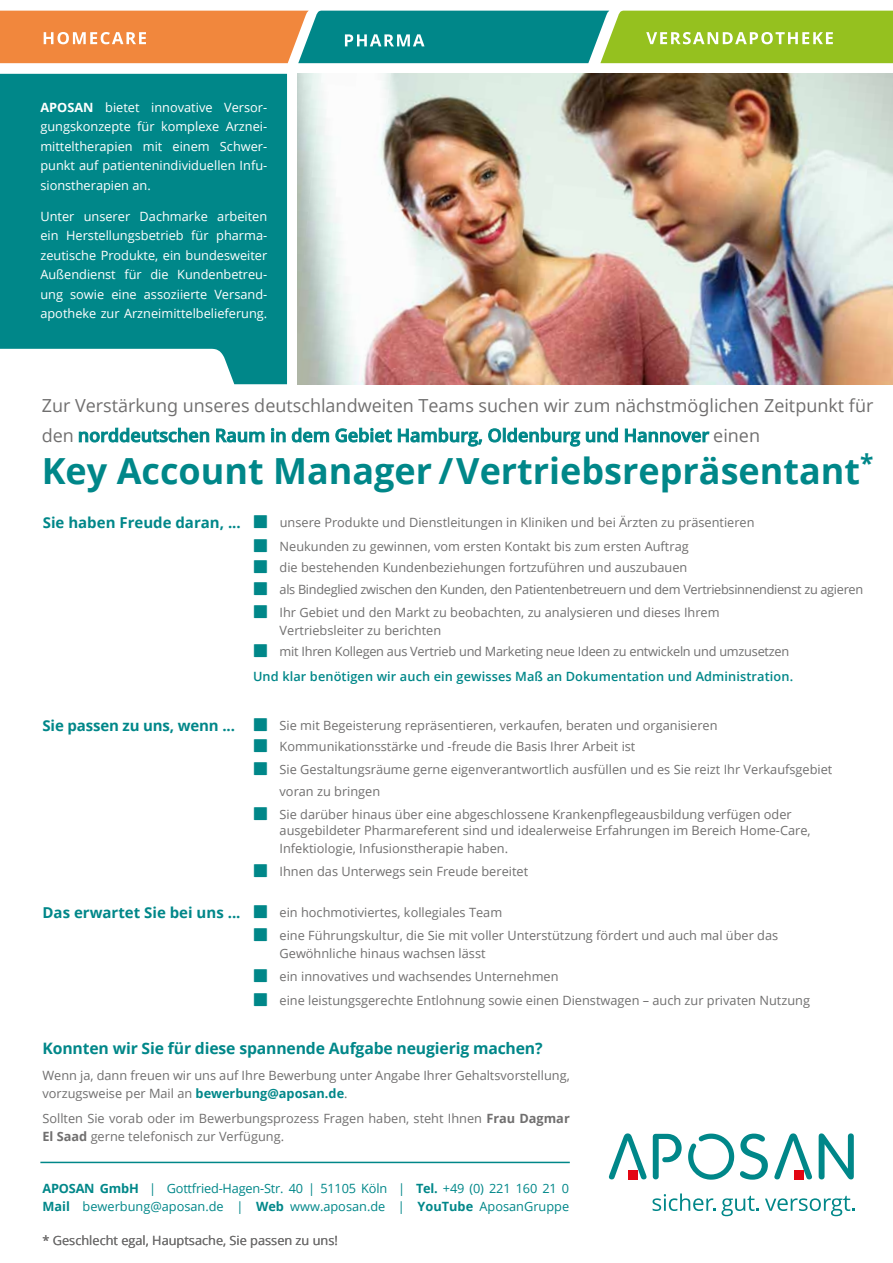
<style>
.page{position:relative;width:893px;height:1263px;background:#fff}
.page>*{position:absolute;margin:0;border:0;box-sizing:border-box;transform-origin:0 0}
.t1{font:700 36px "Open Sans";color:#008789}
.t2{font:18px/29.5px "Open Sans";color:#706f6f}
.t3{font:700 15.75px "Open Sans";letter-spacing:-.01em;color:#008789}
.t4{font:700 15px "Open Sans";color:#008789}
.t5{font:12.75px/18px "Open Sans";color:#706f6f}
.t6{font:12.75px/19.5px "Open Sans";color:#fff;text-align:justify}
.t7{font:12.75px/21.5px "Open Sans";letter-spacing:-.025em;color:#706f6f}
.t8{font:12.75px/18px "Open Sans";color:#008789}
.t9{font:12.75px "Open Sans";letter-spacing:-.02em;color:#706f6f}
.t10{font:600 12.75px "Open Sans";letter-spacing:.01em;color:#008789}
.s1{font-weight:700}
.s2{font-weight:600;color:#008789}
.s3{font-weight:700;color:#008789}
</style>
<div class="page">
<svg style="left:653px;top:1193px;width:202px;height:23px"></svg>
<svg style="left:688px;top:1133px;width:46px;height:47px"></svg>
<svg style="left:819px;top:1133px;width:35px;height:46px"></svg>
<svg style="left:740px;top:1133px;width:28px;height:47px"></svg>
<svg style="left:774px;top:1133px;width:38px;height:46px"></svg>
<svg style="left:609px;top:1133px;width:38px;height:46px"></svg>
<div style="left:628px;top:1170px;width:10px;height:9px;background:#e30613"></div>
<svg style="left:653px;top:1134px;width:29px;height:45px"></svg>
<hr style="left:40px;top:1162px;width:530px;height:1px;background:#008789">
<svg style="left:0;top:74px;width:287px;height:310px;background:#179193"></svg>
<img style="left:298px;top:74px;width:595px;height:310px">
<svg style="left:0;top:11px;width:893px;height:52px;background:#8a9f58"></svg>
<p class="t6" style="left:40px;top:97px;width:228px"><span class="s1">APOSAN</span> bietet innovative Versor&shy;gungskonzepte für komplexe Arznei&shy;mitteltherapien mit einem Schwer&shy;punkt auf patientenindividuellen Infu&shy;sionstherapien an.</p>
<p class="t6" style="left:40px;top:206px;width:228px">Unter unserer Dachmarke arbeiten ein Herstellungsbetrieb für pharma&shy;zeutische Produkte, ein bundesweiter Außendienst für die Kundenbetreu&shy;ung sowie eine assoziierte Versand&shy;apotheke zur Arzneimittelbelieferung.</p>
<h2 class="t2" style="left:42px;top:391px;width:833px">Zur Verstärkung unseres deutschlandweiten Teams suchen wir zum nächstmöglichen Zeitpunkt für den <span class="s2">norddeutschen Raum in dem Gebiet Hamburg, Oldenburg und Hannover</span> einen</h2>
<h1 class="t1" style="left:42px;top:446px;width:833px">Key Account Manager /Vertriebsrepräsentant<sup>*</sup></h1>
<p class="t4" style="left:43px;top:512px;width:200px">Sie haben Freude daran, ...</p>
<p class="t5" style="left:280px;top:510px;width:476px;line-height:24px">unsere Produkte und Dienstleitungen in Kliniken und bei Ärzten zu präsentieren<br>Neukunden zu gewinnen, vom ersten Kontakt bis zum ersten Auftrag</p>
<p class="t7" style="left:280px;top:557px;width:585px">die bestehenden Kundenbeziehungen fortzuführen und auszubauen<br>als Bindeglied zwischen den Kunden, den Patientenbetreuern und dem Vertriebsinnendienst zu agieren</p>
<p class="t5" style="left:280px;top:603px;width:442px">Ihr Gebiet und den Markt zu beobachten, zu analysieren und dieses Ihrem<br>Vertriebsleiter zu berichten</p>
<p class="t9" style="left:280px;top:643px;width:511px">mit Ihren Kollegen aus Vertrieb und Marketing neue Ideen zu entwickeln und umzusetzen</p>
<p class="t10" style="left:253px;top:667px;width:542px">Und klar benötigen wir auch ein gewisses Maß an Dokumentation und Administration.</p>
<p class="t4" style="left:43px;top:715px;width:194px">Sie passen zu uns, wenn ...</p>
<p class="t5" style="left:280px;top:714px;width:439px;line-height:21px">Sie mit Begeisterung repräsentieren, verkaufen, beraten und organisieren<br>Kommunikationsstärke und -freude die Basis Ihrer Arbeit ist</p>
<p class="t5" style="left:280px;top:757px;width:554px;line-height:22.6px">Sie Gestaltungsräume gerne eigenverantwortlich ausfüllen und es Sie reizt Ihr Verkaufsgebiet voran zu bringen<br>Sie darüber hinaus über eine abgeschlossene Krankenpflegeausbildung verfügen oder</p>
<p class="t5" style="left:280px;top:821px;width:532px">ausgebildeter Pharmareferent sind und idealerweise Erfahrungen im Bereich Home-Care,<br>Infektiologie, Infusionstherapie haben.</p>
<p class="t5" style="left:280px;top:862px;width:250px">Ihnen das Unterwegs sein Freude bereitet</p>
<p class="t4" style="left:43px;top:902px;width:200px">Das erwartet Sie bei uns ...</p>
<p class="t5" style="left:280px;top:901px;width:500px;line-height:23px">ein hochmotiviertes, kollegiales Team<br>eine Führungskultur, die Sie mit voller Unterstützung fördert und auch mal über das</p>
<p class="t5" style="left:280px;top:942px;width:532px;line-height:23px">Gewöhnliche hinaus wachsen lässt<br>ein innovatives und wachsendes Unternehmen<br>eine leistungsgerechte Entlohnung sowie einen Dienstwagen – auch zur privaten Nutzung</p>
<p class="t3" style="left:43px;top:1037px;width:502px">Konnten wir Sie für diese spannende Aufgabe neugierig machen?</p>
<p class="t5" style="left:43px;top:1066px;width:529px">Wenn ja, dann freuen wir uns auf Ihre Bewerbung unter Angabe Ihrer Gehaltsvorstellung, vorzugsweise per Mail an <span class="s3">bewerbung@aposan.de</span>.</p>
<p class="t5" style="left:43px;top:1109px;width:529px">Sollten Sie vorab oder im Bewerbungsprozess Fragen haben, steht Ihnen <span class="s1">Frau Dagmar<br>El Saad</span> gerne telefonisch zur Verfügung.</p>
<p class="t8" style="left:43px;top:1179px;width:528px"><span class="s1">APOSAN GmbH</span> | Gottfried-Hagen-Str. 40 | 51105 Köln | <span class="s1">Tel.</span> +49 (0) 221 160 21 0<br><span class="s1">Mail</span> bewerbung@aposan.de | <span class="s1">Web</span> www.aposan.de | <span class="s1">YouTube</span> AposanGruppe</p>
<p class="t5" style="left:43px;top:1231px;width:297px">* Geschlecht egal, Hauptsache, Sie passen zu uns!</p>
</div>
